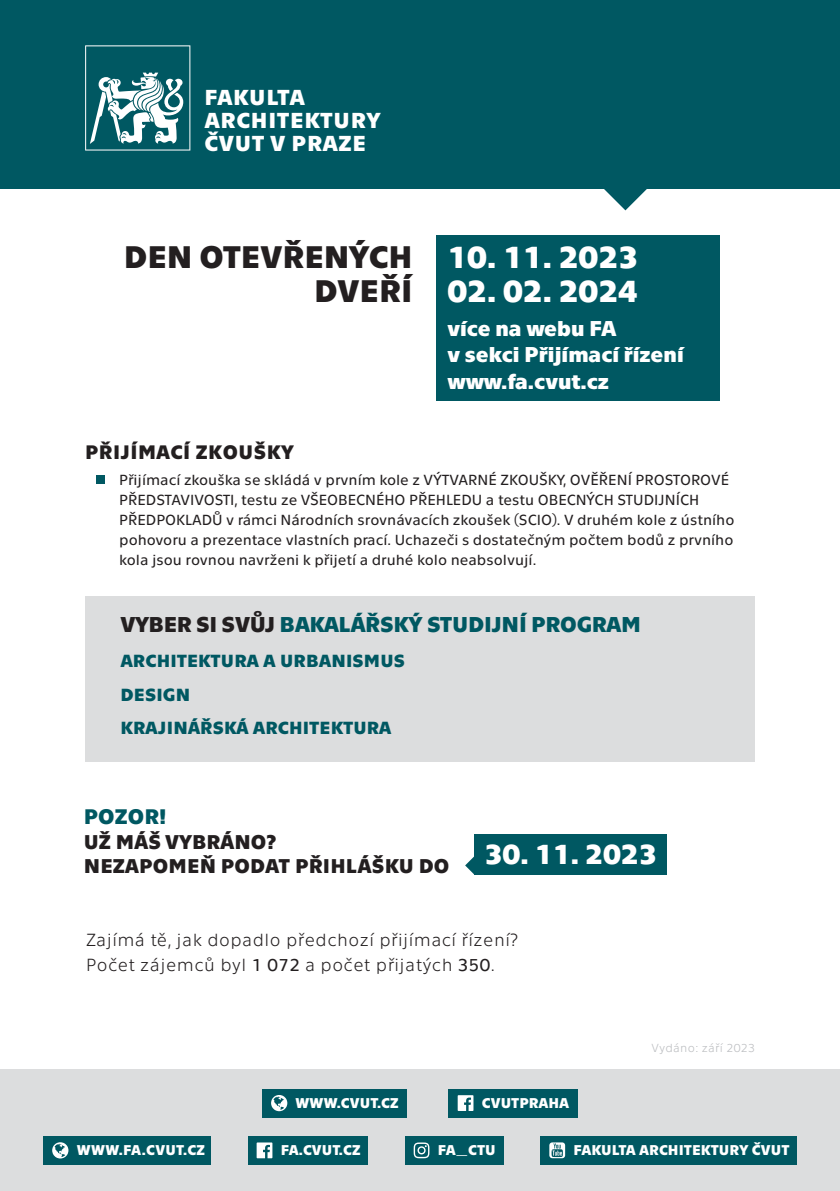
<style>
.page{position:relative;width:840px;height:1191px;background:#fff}
.page>*{position:absolute;margin:0;border:0;box-sizing:border-box;transform-origin:0 0}
.t1{font:700 32px "Technika";color:#fff}
.t2{font:700 32px/34px "Technika";color:#231f20;text-align:right}
.t3{font:700 22.2px/22.6px "Technika";letter-spacing:.025em;color:#fff}
.t4{font:700 22px/26.4px "Technika";color:#fff}
.t5{font:700 22px "Technika";letter-spacing:-.01em;color:#005862}
.t6{font:700 21.6px "Technika";letter-spacing:.01em;color:#005862}
.t7{font:700 20.4px/24.4px "Technika";letter-spacing:.01em;color:#231f20}
.t8{font:700 20px "Technika";letter-spacing:.025em;color:#231f20}
.t9{font:300 18px/25.4px "Technika";letter-spacing:.025em;color:#231f20}
.t10{font:700 18px/33.4px "Technika";letter-spacing:.01em;color:#005862}
.t11{font:15px/20px "Technika";color:#231f20}
.t12{font:700 14.6px "Technika";letter-spacing:.01em;color:#fff}
.t13{font:300 12px "Technika";letter-spacing:.025em;color:#bbbdc0}
.s1{color:#231f20}
.s2{font-weight:400}
</style>
<div class="page">
<svg style="left:604px;top:189px;width:43px;height:21px"></svg>
<div style="left:0;top:1069px;width:839px;height:122px;background:#dcddde"></div>
<div style="left:0;top:0;width:839px;height:189px;background:#005862"></div>
<div style="left:85px;top:596px;width:669px;height:165px;background:#dcddde"></div>
<div style="left:96px;top:475px;width:8px;height:8px;background:#005862"></div>
<svg style="left:465px;top:856px;width:9px;height:18px"></svg>
<div style="left:474px;top:834px;width:192px;height:40px;background:#005862"></div>
<svg style="left:85px;top:45px;width:105px;height:105px"></svg>
<div style="left:43px;top:1136px;width:167px;height:28px;background:#005862"></div>
<svg style="left:52px;top:1142px;width:16px;height:16px"></svg>
<div style="left:247px;top:1136px;width:120px;height:28px;background:#005862"></div>
<svg style="left:256px;top:1142px;width:16px;height:16px"></svg>
<div style="left:436px;top:235px;width:283px;height:165px;background:#005862"></div>
<div style="left:540px;top:1136px;width:256px;height:28px;background:#005862"></div>
<svg style="left:549px;top:1142px;width:16px;height:16px"></svg>
<div style="left:404px;top:1136px;width:99px;height:28px;background:#005862"></div>
<svg style="left:413px;top:1142px;width:16px;height:16px"></svg>
<div style="left:448px;top:1088px;width:129px;height:29px;background:#005862"></div>
<svg style="left:457px;top:1095px;width:16px;height:16px"></svg>
<div style="left:262px;top:1088px;width:144px;height:29px;background:#005862"></div>
<svg style="left:271px;top:1095px;width:16px;height:16px"></svg>
<h2 class="t3" style="left:204px;top:88px;width:178px">FAKULTA<br>ARCHITEKTURY<br>ČVUT V PRAZE</h2>
<h1 class="t2" style="left:124px;top:243px;width:290px">DEN OTEVŘENÝCH<br>DVEŘÍ</h1>
<h1 class="t1" style="left:447px;top:245px;width:192px">10. 11. 2023</h1>
<h1 class="t1" style="left:447px;top:279px;width:192px">02. 02. 2024</h1>
<h3 class="t4" style="left:447px;top:317px;width:238px">více na webu FA<br>v sekci Přijímací řízení www.fa.cvut.cz</h3>
<h3 class="t8" style="left:85px;top:445px;width:210px">PŘIJÍMACÍ ZKOUŠKY</h3>
<p class="t11" style="left:119px;top:471px;width:616px">Přijímací zkouška se skládá v prvním kole z VÝTVARNÉ ZKOUŠKY, OVĚŘENÍ PROSTOROVÉ PŘEDSTAVIVOSTI, testu ze VŠEOBECNÉHO PŘEHLEDU a testu OBECNÝCH STUDIJNÍCH PŘEDPOKLADŮ v rámci Národních srovnávacích zkoušek (SCIO). V druhém kole z ústního pohovoru a prezentace vlastních prací. Uchazeči s dostatečným počtem bodů z prvního kola jsou rovnou navrženi k přijetí a druhé kolo neabsolvují.</p>
<h3 class="t5" style="left:120px;top:616px;width:521px"><span class="s1">VYBER SI SVŮJ</span> BAKALÁŘSKÝ STUDIJNÍ PROGRAM</h3>
<p class="t10" style="left:120px;top:646px;width:286px">ARCHITEKTURA A URBANISMUS<br>DESIGN<br>KRAJINÁŘSKÁ ARCHITEKTURA</p>
<h3 class="t6" style="left:84px;top:809px;width:84px">POZOR!</h3>
<h3 class="t7" style="left:84px;top:831px;width:574px">UŽ MÁŠ VYBRÁNO?<br>NEZAPOMEŇ PODAT PŘIHLÁŠKU DO <sup>30.</sup> <sup>11.</sup> <sup>2023</sup></h3>
<p class="t9" style="left:86px;top:929px;width:433px">Zajímá tě, jak dopadlo předchozí přijímací řízení?<br>Počet zájemců byl <span class="s2">1 072</span> a počet přijatých <span class="s2">350</span>.</p>
<p class="t12" style="left:295px;top:1097px;width:105px">WWW.CVUT.CZ</p>
<p class="t12" style="left:481px;top:1097px;width:89px">CVUTPRAHA</p>
<p class="t13" style="left:651px;top:1043px;width:105px">Vydáno: září 2023</p>
<p class="t12" style="left:77px;top:1145px;width:130px">WWW.FA.CVUT.CZ</p>
<p class="t12" style="left:280px;top:1145px;width:81px">FA.CVUT.CZ</p>
<p class="t12" style="left:437px;top:1145px;width:59px">FA_CTU</p>
<p class="t12" style="left:573px;top:1145px;width:217px">FAKULTA ARCHITEKTURY ČVUT</p>
</div>
